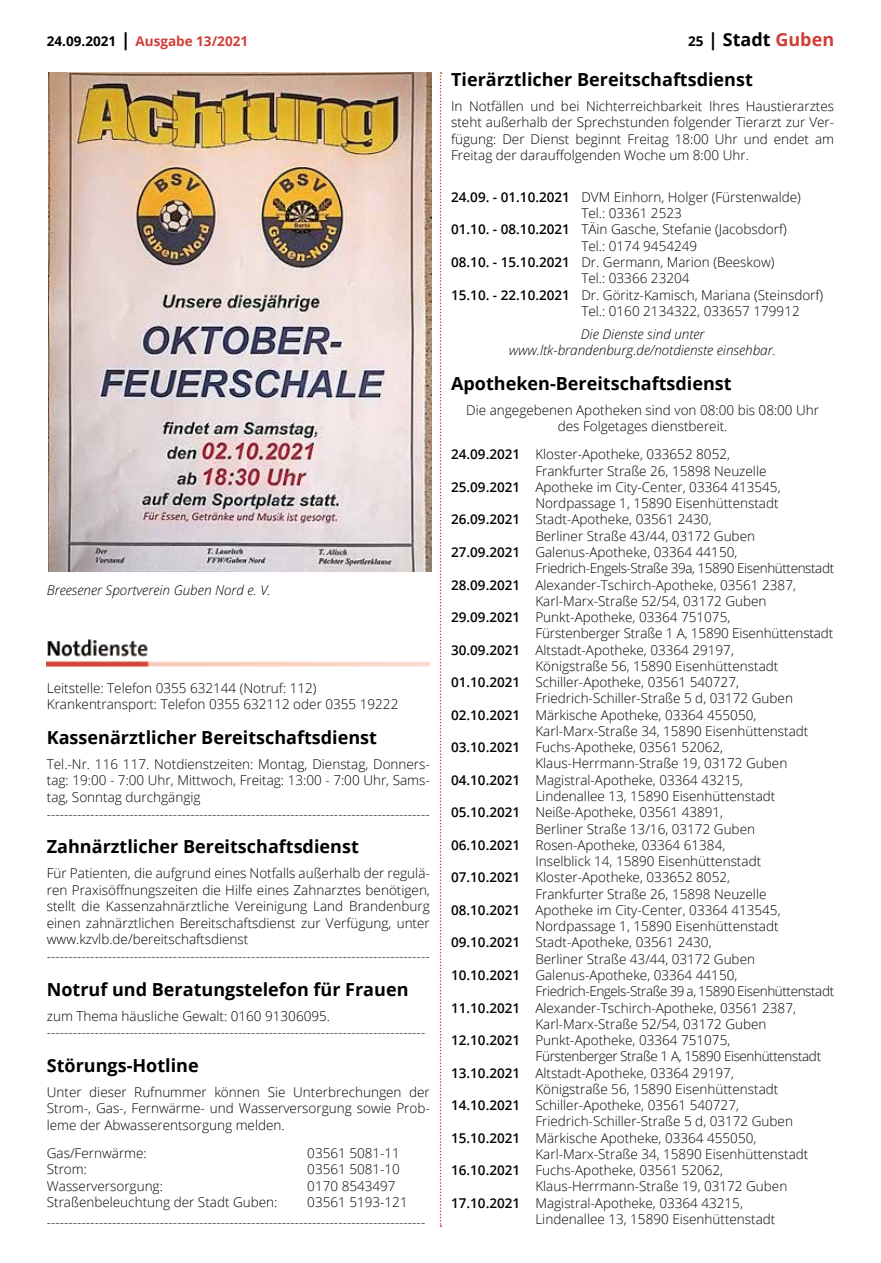
<style>
.page{position:relative;width:881px;height:1263px;background:#fff}
.page>*{position:absolute;margin:0;border:0;box-sizing:border-box;transform-origin:0 0}
.t1{font:700 18px "Open Sans";color:#000}
.t2{font:300 13.5px/16.5px "Open Sans";color:#000}
.t3{font:300 13.5px "Open Sans";letter-spacing:-.03em;color:#000}
.t4{font:italic 300 13.5px/16.5px "Open Sans";color:#000;text-align:center}
.t5{font:700 13.5px "Open Sans";color:#d13e37}
.s1{color:#000}
.s2{font-size:18px;color:#000}
.s3{font-size:13.5px}
.s4{color:#d13e37}
.s5{font-weight:600}
</style>
<div class="page">
<img style="left:48px;top:72px;width:383px;height:500px">
<img style="left:47px;top:640px;width:382px;height:27px">
<svg style="left:439px;top:72px;width:2px;height:1155px"></svg>
<p class="t5" style="left:47px;top:32px;width:203px"><span class="s1">24.09.2021</span> <span class="s2">|</span> Ausgabe 13/2021</p>
<h1 class="t1" style="left:688px;top:27px;width:147px"><span class="s3">25</span> | Stadt <span class="s4">Guben</span></h1>
<h1 class="t1" style="left:451px;top:67px;width:303px">Tierärztlicher Bereitschaftsdienst</h1>
<p class="t2" style="left:451px;top:97px;width:384px;text-align:justify">In Notfällen und bei Nichterreichbarkeit Ihres Haustierarztes steht außerhalb der Sprechstunden folgender Tierarzt zur Ver&shy;fügung: Der Dienst beginnt Freitag 18:00 Uhr und endet am Freitag der darauffolgenden Woche um 8:00 Uhr.</p>
<p class="t2" style="left:451px;top:188px;width:351px"><span class="s5">24.09. - 01.10.2021</span> DVM Einhorn, Holger (Fürstenwalde)</p>
<p class="t2" style="left:581px;top:205px;width:102px">Tel.: 03361 2523</p>
<p class="t2" style="left:451px;top:221px;width:337px"><span class="s5">01.10. - 08.10.2021</span> TÄin Gasche, Stefanie (Jacobsdorf)</p>
<p class="t2" style="left:581px;top:237px;width:117px">Tel.: 0174 9454249</p>
<p class="t2" style="left:451px;top:253px;width:325px"><span class="s5">08.10. - 15.10.2021</span> Dr. Germann, Marion (Beeskow)</p>
<p class="t2" style="left:581px;top:270px;width:110px">Tel.: 03366 23204</p>
<p class="t2" style="left:451px;top:286px;width:373px"><span class="s5">15.10. - 22.10.2021</span> Dr. Göritz-Kamisch, Mariana (Steinsdorf)</p>
<p class="t2" style="left:581px;top:302px;width:220px">Tel.: 0160 2134322, 033657 179912</p>
<p class="t4" style="left:509px;top:325px;width:268px">Die Dienste sind unter www.ltk-brandenburg.de/notdienste einsehbar.</p>
<h1 class="t1" style="left:451px;top:371px;width:282px">Apotheken-Bereitschaftsdienst</h1>
<p class="t2" style="left:466px;top:401px;width:354px;text-align:center">Die angegebenen Apotheken sind von 08:00 bis 08:00 Uhr des Folgetages dienstbereit.</p>
<p class="t2" style="left:451px;top:446px;width:280px"><span class="s5">24.09.2021</span> Kloster-Apotheke, 033652 8052,</p>
<p class="t2" style="left:535px;top:462px;width:232px">Frankfurter Straße 26, 15898 Neuzelle</p>
<p class="t2" style="left:451px;top:478px;width:331px"><span class="s5">25.09.2021</span> Apotheke im City-Center, 03364 413545,</p>
<p class="t2" style="left:535px;top:495px;width:245px">Nordpassage 1, 15890 Eisenhüttenstadt</p>
<p class="t2" style="left:451px;top:511px;width:262px"><span class="s5">26.09.2021</span> Stadt-Apotheke, 03561 2430,</p>
<p class="t2" style="left:535px;top:527px;width:221px">Berliner Straße 43/44, 03172 Guben</p>
<p class="t2" style="left:451px;top:543px;width:287px"><span class="s5">27.09.2021</span> Galenus-Apotheke, 03364 44150,</p>
<p class="t3" style="left:535px;top:559px;width:300px">Friedrich-Engels-Straße 39a, 15890 Eisenhüttenstadt</p>
<p class="t2" style="left:451px;top:576px;width:346px"><span class="s5">28.09.2021</span> Alexander-Tschirch-Apotheke, 03561 2387,</p>
<p class="t2" style="left:535px;top:592px;width:232px">Karl-Marx-Straße 52/54, 03172 Guben</p>
<p class="t2" style="left:451px;top:608px;width:280px"><span class="s5">29.09.2021</span> Punkt-Apotheke, 03364 751075,</p>
<p class="t2" style="left:535px;top:625px;width:299px">Fürstenberger Straße 1 A, 15890 Eisenhüttenstadt</p>
<p class="t2" style="left:451px;top:641px;width:284px"><span class="s5">30.09.2021</span> Altstadt-Apotheke, 03364 29197,</p>
<p class="t2" style="left:535px;top:657px;width:244px">Königstraße 56, 15890 Eisenhüttenstadt</p>
<p class="t2" style="left:451px;top:674px;width:289px"><span class="s5">01.10.2021</span> Schiller-Apotheke, 03561 540727,</p>
<p class="t2" style="left:535px;top:690px;width:259px">Friedrich-Schiller-Straße 5 d, 03172 Guben</p>
<p class="t2" style="left:451px;top:706px;width:306px"><span class="s5">02.10.2021</span> Märkische Apotheke, 03364 455050,</p>
<p class="t2" style="left:535px;top:722px;width:274px">Karl-Marx-Straße 34, 15890 Eisenhüttenstadt</p>
<p class="t2" style="left:451px;top:739px;width:273px"><span class="s5">03.10.2021</span> Fuchs-Apotheke, 03561 52062,</p>
<p class="t2" style="left:535px;top:755px;width:253px">Klaus-Herrmann-Straße 19, 03172 Guben</p>
<p class="t2" style="left:451px;top:771px;width:293px"><span class="s5">04.10.2021</span> Magistral-Apotheke, 03364 43215,</p>
<p class="t2" style="left:535px;top:787px;width:241px">Lindenallee 13, 15890 Eisenhüttenstadt</p>
<p class="t2" style="left:451px;top:804px;width:273px"><span class="s5">05.10.2021</span> Neiße-Apotheke, 03561 43891,</p>
<p class="t2" style="left:535px;top:820px;width:221px">Berliner Straße 13/16, 03172 Guben</p>
<p class="t2" style="left:451px;top:836px;width:275px"><span class="s5">06.10.2021</span> Rosen-Apotheke, 03364 61384,</p>
<p class="t2" style="left:535px;top:852px;width:227px">Inselblick 14, 15890 Eisenhüttenstadt</p>
<p class="t2" style="left:451px;top:869px;width:280px"><span class="s5">07.10.2021</span> Kloster-Apotheke, 033652 8052,</p>
<p class="t2" style="left:535px;top:885px;width:232px">Frankfurter Straße 26, 15898 Neuzelle</p>
<p class="t2" style="left:451px;top:901px;width:331px"><span class="s5">08.10.2021</span> Apotheke im City-Center, 03364 413545,</p>
<p class="t2" style="left:535px;top:918px;width:245px">Nordpassage 1, 15890 Eisenhüttenstadt</p>
<p class="t2" style="left:451px;top:934px;width:262px"><span class="s5">09.10.2021</span> Stadt-Apotheke, 03561 2430,</p>
<p class="t2" style="left:535px;top:950px;width:221px">Berliner Straße 43/44, 03172 Guben</p>
<p class="t2" style="left:451px;top:966px;width:287px"><span class="s5">10.10.2021</span> Galenus-Apotheke, 03364 44150,</p>
<p class="t3" style="left:535px;top:982px;width:300px">Friedrich-Engels-Straße 39 a, 15890 Eisenhüttenstadt</p>
<p class="t2" style="left:451px;top:999px;width:346px"><span class="s5">11.10.2021</span> Alexander-Tschirch-Apotheke, 03561 2387,</p>
<p class="t2" style="left:535px;top:1015px;width:232px">Karl-Marx-Straße 52/54, 03172 Guben</p>
<p class="t2" style="left:451px;top:1031px;width:280px"><span class="s5">12.10.2021</span> Punkt-Apotheke, 03364 751075,</p>
<p class="t3" style="left:535px;top:1047px;width:287px">Fürstenberger Straße 1 A, 15890 Eisenhüttenstadt</p>
<p class="t2" style="left:451px;top:1064px;width:284px"><span class="s5">13.10.2021</span> Altstadt-Apotheke, 03364 29197,</p>
<p class="t2" style="left:535px;top:1080px;width:244px">Königstraße 56, 15890 Eisenhüttenstadt</p>
<p class="t2" style="left:451px;top:1097px;width:289px"><span class="s5">14.10.2021</span> Schiller-Apotheke, 03561 540727,</p>
<p class="t2" style="left:535px;top:1113px;width:259px">Friedrich-Schiller-Straße 5 d, 03172 Guben</p>
<p class="t2" style="left:451px;top:1129px;width:306px"><span class="s5">15.10.2021</span> Märkische Apotheke, 03364 455050,</p>
<p class="t2" style="left:535px;top:1145px;width:274px">Karl-Marx-Straße 34, 15890 Eisenhüttenstadt</p>
<p class="t2" style="left:451px;top:1162px;width:273px"><span class="s5">16.10.2021</span> Fuchs-Apotheke, 03561 52062,</p>
<p class="t2" style="left:535px;top:1178px;width:253px">Klaus-Herrmann-Straße 19, 03172 Guben</p>
<p class="t2" style="left:451px;top:1194px;width:293px"><span class="s5">17.10.2021</span> Magistral-Apotheke, 03364 43215,</p>
<p class="t2" style="left:535px;top:1210px;width:241px">Lindenallee 13, 15890 Eisenhüttenstadt</p>
<p class="t4" style="left:47px;top:581px;width:225px">Breesener Sportverein Guben Nord e. V.</p>
<p class="t2" style="left:47px;top:679px;width:353px">Leitstelle: Telefon 0355 632144 (Notruf: 112)<br>Krankentransport: Telefon 0355 632112 oder 0355 19222</p>
<h1 class="t1" style="left:47px;top:725px;width:331px">Kassenärztlicher Bereitschaftsdienst</h1>
<p class="t2" style="left:47px;top:755px;width:384px">Tel.-Nr. 116 117. Notdienstzeiten: Montag, Dienstag, Donners&shy;tag: 19:00 - 7:00 Uhr, Mittwoch, Freitag: 13:00 - 7:00 Uhr, Sams&shy;tag, Sonntag durchgängig ----------------------------------------------------------------------------------------</p>
<h1 class="t1" style="left:47px;top:834px;width:313px">Zahnärztlicher Bereitschaftsdienst</h1>
<p class="t2" style="left:47px;top:865px;width:384px">Für Patienten, die aufgrund eines Notfalls außerhalb der regulä&shy;ren Praxisöffnungszeiten die Hilfe eines Zahnarztes benötigen, stellt die Kassenzahnärztliche Vereinigung Land Brandenburg einen zahnärztlichen Bereitschaftsdienst zur Verfügung, unter www.kzvlb.de/bereitschaftsdienst ----------------------------------------------------------------------------------------</p>
<h1 class="t1" style="left:47px;top:976px;width:363px">Notruf und Beratungstelefon für Frauen</h1>
<p class="t2" style="left:47px;top:1007px;width:380px">zum Thema häusliche Gewalt: 0160 91306095. ---------------------------------------------------------------------------------------</p>
<h1 class="t1" style="left:47px;top:1052px;width:153px">Störungs-Hotline</h1>
<p class="t2" style="left:47px;top:1083px;width:384px;text-align:justify">Unter dieser Rufnummer können Sie Unterbrechungen der Strom-, Gas-, Fernwärme- und Wasserversorgung sowie Prob&shy;leme der Abwasserentsorgung melden.</p>
<p class="t2" style="left:47px;top:1144px;width:101px">Gas/Fernwärme:</p>
<p class="t2" style="left:307px;top:1144px;width:94px">03561 5081-11</p>
<p class="t2" style="left:47px;top:1161px;width:42px">Strom:</p>
<p class="t2" style="left:307px;top:1161px;width:94px">03561 5081-10</p>
<p class="t2" style="left:47px;top:1177px;width:118px">Wasserversorgung:</p>
<p class="t2" style="left:307px;top:1177px;width:90px">0170 8543497</p>
<p class="t2" style="left:47px;top:1193px;width:232px">Straßenbeleuchtung der Stadt Guben:</p>
<p class="t2" style="left:47px;top:1192px;width:380px;line-height:20px;text-indent:260px">03561 5193-121 ---------------------------------------------------------------------------------------</p>
</div>
